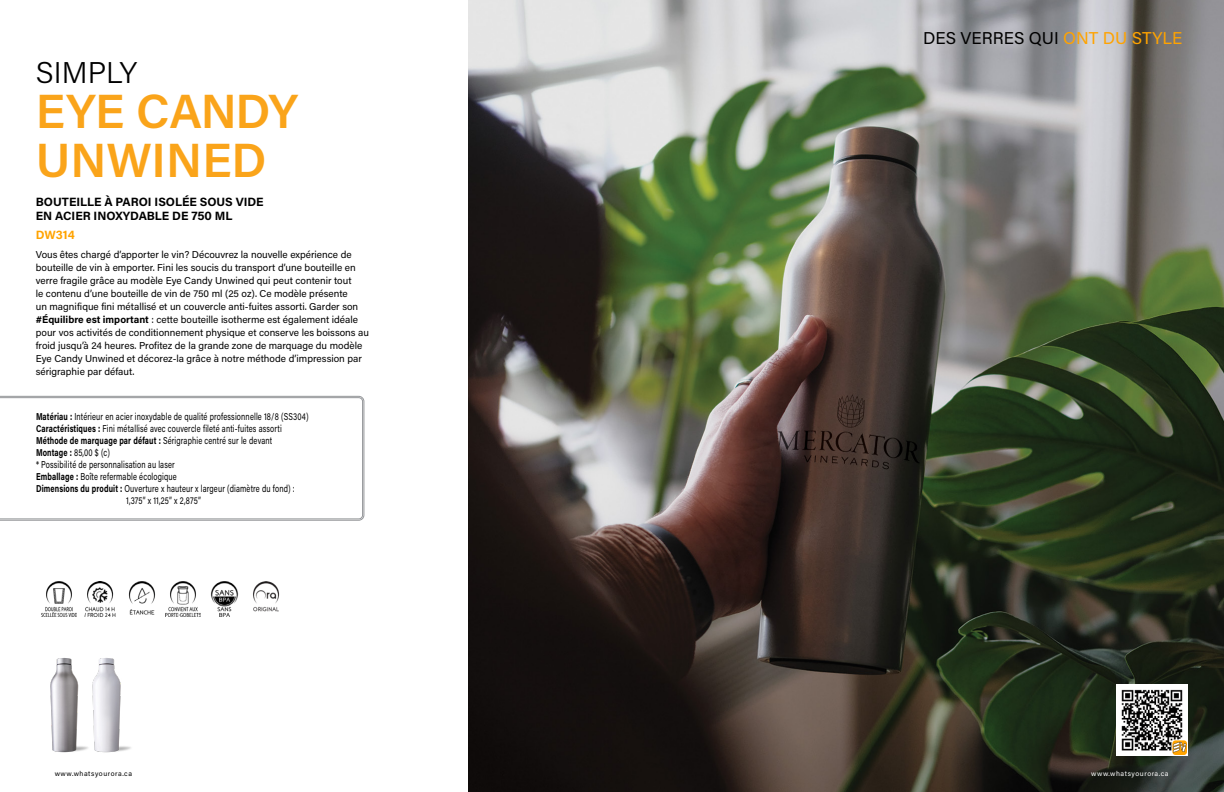
<style>
.page{position:relative;width:1224px;height:792px;background:#fff}
.page>*{position:absolute;margin:0;border:0;box-sizing:border-box;transform-origin:0 0}
.t1{font:600 48px/49px "Acumin Pro";letter-spacing:-.005em;color:#faa41a}
.t2{font:300 30px "Acumin Pro";color:#000}
.t3{font:17.1px "Acumin Pro";letter-spacing:.005em;color:#000}
.t4{font:700 12px/14.4px "Acumin Pro";letter-spacing:-.005em;color:#000}
.t5{font:700 12px "Acumin Pro";letter-spacing:-.005em;color:#ffa300}
.t6{font:10px/13px "Acumin Pro";color:#000}
.t7{font:10px "Acumin Pro";letter-spacing:.02em;color:#000;scale:.75 1}
.t8{font:10px "Acumin Pro";color:#000;scale:.75 1}
.t9{font:7px "Acumin Pro";letter-spacing:.075em;color:#000}
.t10{font:7px "Acumin Pro";letter-spacing:.075em;color:#fff}
.s1{font-weight:700}
.s2{color:#ffa300}
</style>
<div class="page">
<img style="left:50px;top:658px;width:34px;height:95px">
<img style="left:84px;top:658px;width:47px;height:95px">
<img style="left:468px;top:0;width:756px;height:792px">
<svg style="left:0;top:396px;width:365px;height:125px"></svg>
<img style="left:41px;top:582px;width:36px;height:35px">
<img style="left:166px;top:582px;width:35px;height:35px">
<img style="left:84px;top:582px;width:32px;height:35px">
<img style="left:128px;top:582px;width:27px;height:33px">
<img style="left:211px;top:582px;width:28px;height:35px">
<img style="left:253px;top:582px;width:27px;height:30px">
<img style="left:1116px;top:684px;width:72px;height:72px">
<svg style="left:1171px;top:739px;width:17px;height:17px"></svg>
<div style="left:1172px;top:740px;width:15px;height:15px;background:#ffa300;border-radius:3px"></div>
<svg style="left:1173px;top:742px;width:13px;height:11px"></svg>
<h2 class="t2" style="left:36px;top:52px;width:103px">SIMPLY</h2>
<h1 class="t1" style="left:36px;top:84px;width:264px">EYE CANDY<br>UNWINED</h1>
<p class="t4" style="left:36px;top:194px;width:229px">BOUTEILLE À PAROI ISOLÉE SOUS VIDE<br>EN ACIER INOXYDABLE DE 750 ML</p>
<p class="t5" style="left:36px;top:226px;width:40px">DW314</p>
<p class="t6" style="left:36px;top:248px;width:335px">Vous êtes chargé d’apporter le vin? Découvrez la nouvelle expérience de bouteille de vin à emporter. Fini les soucis du transport d’une bouteille en verre fragile grâce au modèle Eye Candy Unwined qui peut contenir tout<br>le contenu d’une bouteille de vin de 750 ml (25 oz). Ce modèle présente<br>un magnifique fini métallisé et un couvercle anti-fuites assorti. Garder son <span class="s1">#Équilibre est important</span> : cette bouteille isotherme est également idéale pour vos activités de conditionnement physique et conserve les boissons au froid jusqu’à 24 heures. Profitez de la grande zone de marquage du modèle Eye Candy Unwined et décorez-la grâce à notre méthode d’impression par sérigraphie par défaut.</p>
<p class="t7" style="left:36px;top:410px;width:365px"><span class="s1">Matériau :</span> Intérieur en acier inoxydable de qualité professionnelle 18/8 (SS304)</p>
<p class="t7" style="left:36px;top:422px;width:329px"><span class="s1">Caractéristiques :</span> Fini métallisé avec couvercle fileté anti-fuites assorti</p>
<p class="t7" style="left:36px;top:434px;width:316px"><span class="s1">Méthode de marquage par défaut :</span> Sérigraphie centré sur le devant</p>
<p class="t8" style="left:36px;top:446px;width:100px"><span class="s1">Montage :</span> 85,00 $ (c)</p>
<p class="t7" style="left:36px;top:458px;width:187px">* Possibilité de personnalisation au laser</p>
<p class="t7" style="left:36px;top:470px;width:189px"><span class="s1">Emballage :</span> Boîte refermable écologique</p>
<p class="t7" style="left:36px;top:482px;width:347px"><span class="s1">Dimensions du produit :</span> Ouverture x hauteur x largeur (diamètre du fond) :</p>
<p class="t8" style="left:126px;top:494px;width:101px">1,375” x 11,25” x 2,875”</p>
<h3 class="t3" style="left:923px;top:26px;width:261px">DES VERRES QUI <span class="s2">ONT DU STYLE</span></h3>
<p class="t9" style="left:55px;top:769px;width:79px">www.whatsyourora.ca</p>
<p class="t10" style="left:1091px;top:769px;width:79px">www.whatsyourora.ca</p>
</div>
